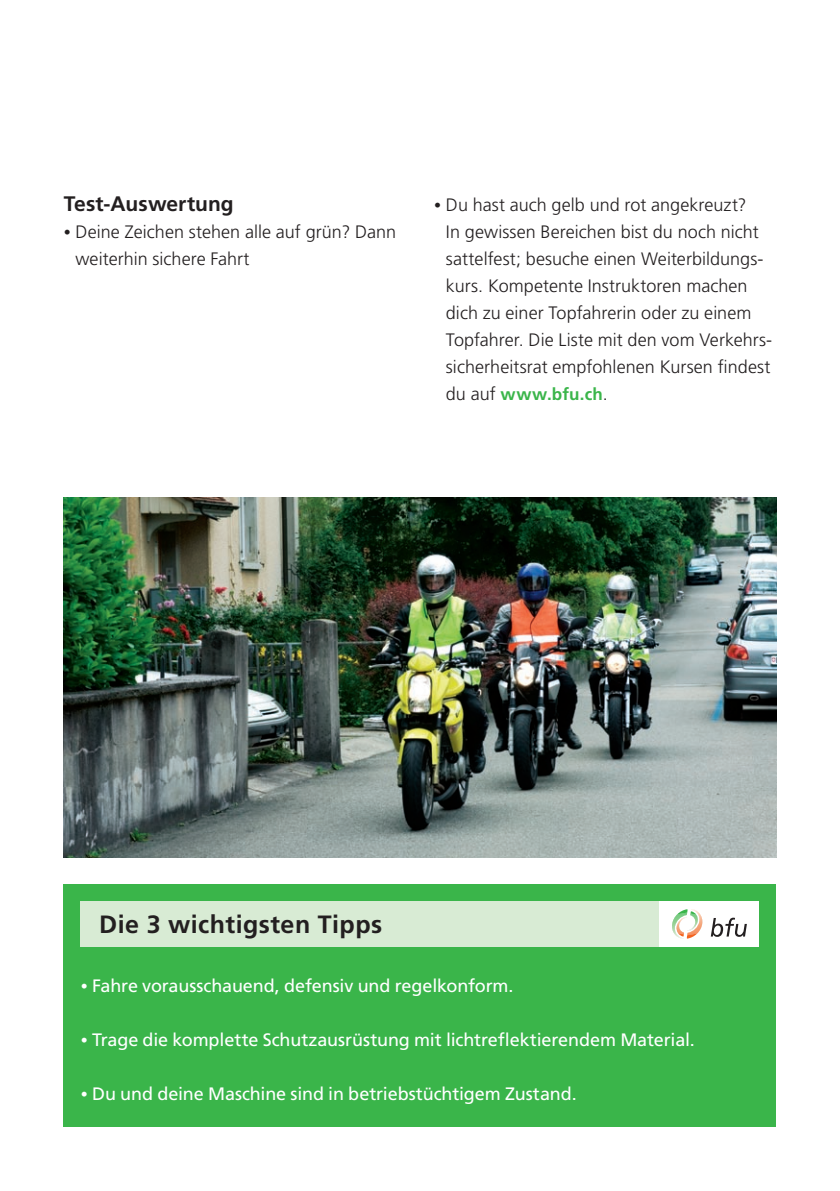
<style>
.page{position:relative;width:840px;height:1191px;background:#fff}
.page>*{position:absolute;margin:0;border:0;box-sizing:border-box;transform-origin:0 0}
.t1{font:700 25px "Frutiger LT Std";letter-spacing:.02em;color:#231f20}
.t2{font:700 21px "Frutiger";letter-spacing:.005em;color:#231f20}
.t3{font:300 18px/27px "Frutiger";letter-spacing:.005em;color:#231f20}
.t4{font:18px "Frutiger LT Std";letter-spacing:-.01em;color:#fff}
.t5{font:700 17px "Frutiger";letter-spacing:.015em;color:#3ab54a}
.s1{font-size:14px}
.s2{font-weight:300;font-size:18px;color:#231f20}
</style>
<div class="page">
<div style="left:64px;top:884px;width:711px;height:243px;background:#3ab54a"></div>
<div style="left:81px;top:901px;width:677px;height:45px;background:#d8ebd4"></div>
<div style="left:659px;top:901px;width:99px;height:45px;background:#fff"></div>
<svg style="left:710px;top:917px;width:36px;height:20px"></svg>
<svg style="left:672px;top:909px;width:31px;height:29px"></svg>
<img style="left:64px;top:497px;width:711px;height:360px">
<p class="t2" style="left:64px;top:192px;width:171px">Test-Auswertung</p>
<p class="t3" style="left:76px;top:218px;width:322px;text-indent:-12px"><span class="s1">•</span> Deine Zeichen stehen alle auf grün? Dann weiterhin sichere Fahrt</p>
<p class="t3" style="left:445px;top:191px;width:327px;text-indent:-12px"><span class="s1">•</span> Du hast auch gelb und rot angekreuzt?<br>In gewissen Bereichen bist du noch nicht sattelfest; besuche einen Weiterbildungs&shy;kurs. Kompetente Instruktoren machen dich zu einer Topfahrerin oder zu einem Topfahrer. Die Liste mit den vom Verkehrs&shy;sicherheitsrat empfohlenen Kursen findest</p>
<p class="t5" style="left:445px;top:384px;width:163px"><span class="s2">du auf</span> www.bfu.ch<span class="s2">.</span></p>
<h1 class="t1" style="left:99px;top:909px;width:284px">Die 3 wichtigsten Tipps</h1>
<p class="t4" style="left:81px;top:975px;width:434px"><span class="s1">•</span> Fahre vorausschauend, defensiv und regelkonform.</p>
<p class="t4" style="left:81px;top:1029px;width:615px"><span class="s1">•</span> Trage die komplette Schutzausrüstung mit lichtreflektierendem Material.</p>
<p class="t4" style="left:81px;top:1083px;width:497px"><span class="s1">•</span> Du und deine Maschine sind in betriebstüchtigem Zustand.</p>
</div>
